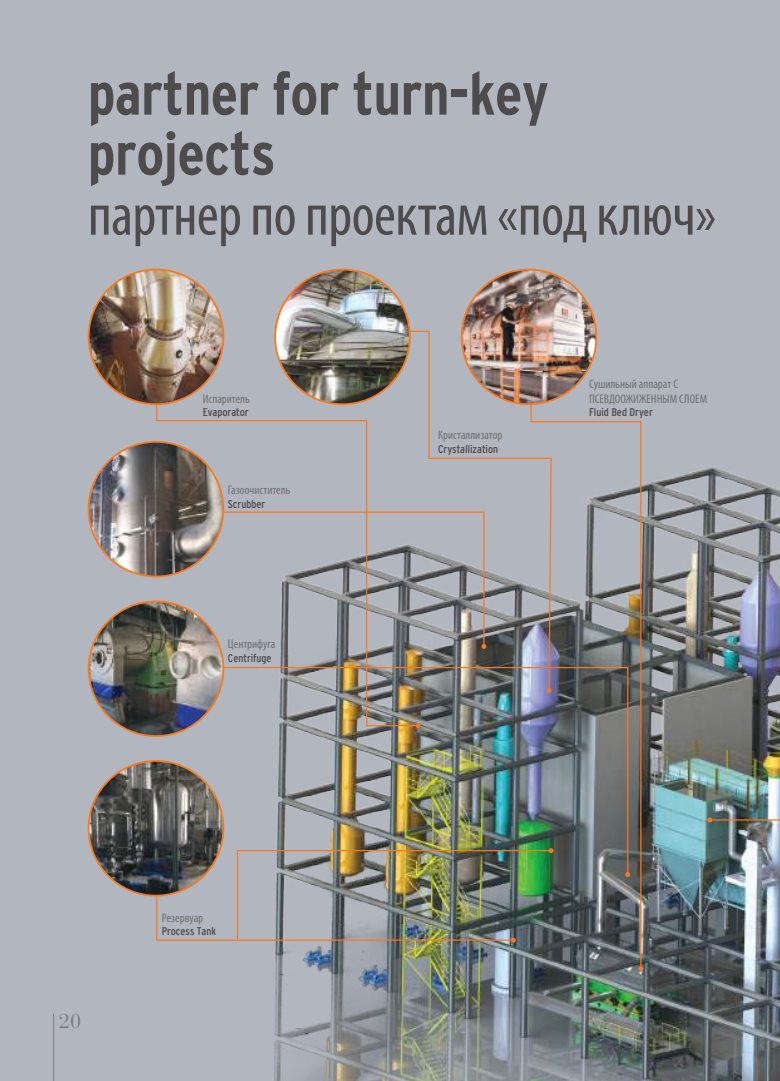
<style>
.page{position:relative;width:780px;height:1081px;background:#b2b6be}
.page>*{position:absolute;margin:0;border:0;box-sizing:border-box;transform-origin:0 0}
.t1{font:60px/60px "Interstate Bold Condensed TR";letter-spacing:-.01em;color:#4e4b4c}
.t2{font:condensed 60px "Myriad Pro";letter-spacing:-.01em;color:#4e4b4c}
.t3{font:20px "Bauer Bodoni Std";color:#7d7c7e}
.t4{font:condensed 12.5px/15px "Myriad Pro";color:#717072}
.t5{font:11.25px "Interstate Regular Condensed TR";color:#4e4b4c}
</style>
<div class="page">
<img style="left:110px;top:332px;width:670px;height:749px">
<svg style="left:530px;top:351px;width:112px;height:619px"></svg>
<svg style="left:638px;top:966px;width:5px;height:5px"></svg>
<svg style="left:411px;top:330px;width:141px;height:336px"></svg>
<svg style="left:155px;top:336px;width:264px;height:330px"></svg>
<img style="left:461px;top:269px;width:135px;height:135px;border-radius:67px">
<img style="left:275px;top:269px;width:135px;height:135px;border-radius:67px">
<img style="left:89px;top:269px;width:134px;height:135px;border-radius:67px">
<img style="left:155px;top:876px;width:398px;height:66px">
<img style="left:138px;top:666px;width:491px;height:210px">
<svg style="left:625px;top:872px;width:5px;height:5px"></svg>
<img style="left:89px;top:601px;width:134px;height:135px">
<img style="left:89px;top:761px;width:134px;height:134px;border-radius:67px">
<svg style="left:183px;top:511px;width:302px;height:137px"></svg>
<svg style="left:481px;top:644px;width:5px;height:5px"></svg>
<img style="left:89px;top:442px;width:134px;height:134px;border-radius:67px">
<hr style="left:53px;top:1013px;width:1px;height:68px;background:#7d7c7e">
<img style="left:708px;top:332px;width:72px;height:489px">
<svg style="left:707px;top:817px;width:5px;height:5px"></svg>
<h1 class="t1" style="left:88px;top:63px;width:462px">partner for turn-key projects</h1>
<h1 class="t2" style="left:88px;top:179px;width:630px">партнер по проектам «под ключ»</h1>
<p class="t4" style="left:203px;top:391px;width:49px">Испаритель</p>
<p class="t5" style="left:203px;top:406px;width:47px">Evaporator</p>
<p class="t4" style="left:228px;top:482px;width:64px">Газоочиститель</p>
<p class="t5" style="left:228px;top:497px;width:39px">Scrubber</p>
<p class="t4" style="left:228px;top:636px;width:49px">Центрифуга</p>
<p class="t5" style="left:228px;top:652px;width:45px">Centrifuge</p>
<p class="t4" style="left:438px;top:428px;width:66px">Кристаллизатор</p>
<p class="t5" style="left:438px;top:443px;width:62px">Crystallization</p>
<p class="t4" style="left:589px;top:376px;width:120px">Cушильный аппарат С<br>ПСЕВДООЖИЖЕННЫМ СЛОЕМ</p>
<p class="t5" style="left:589px;top:406px;width:65px">Fluid Bed Dryer</p>
<h2 class="t3" style="left:59px;top:1009px;width:24px">20</h2>
<p class="t4" style="left:162px;top:910px;width:43px">Резервуар</p>
<p class="t5" style="left:162px;top:925px;width:56px">Process Tank</p>
</div>
